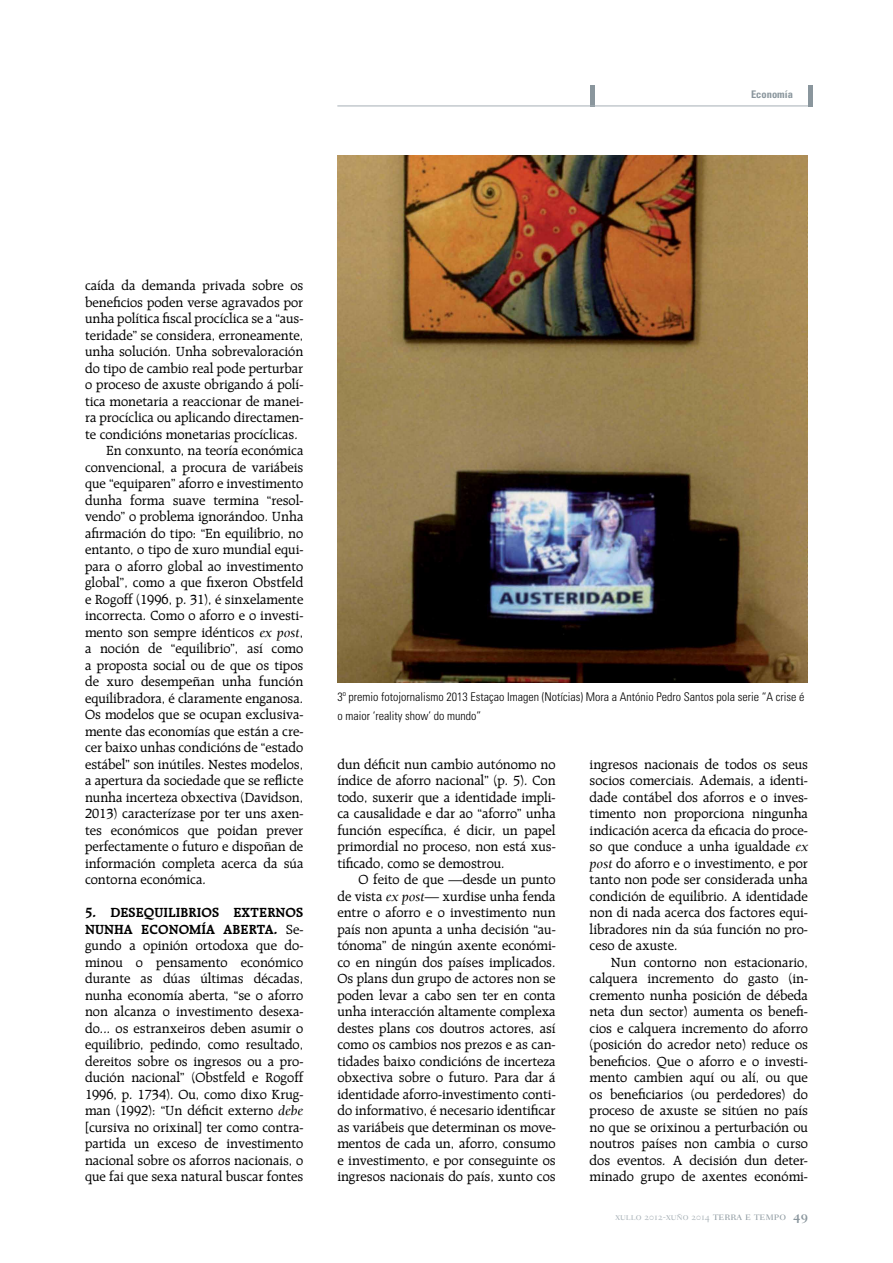
<style>
.page{position:relative;width:893px;height:1263px;background:#fff}
.page>*{position:absolute;margin:0;border:0;box-sizing:border-box;transform-origin:0 0}
.t1{font:14.25px/16.5px "Raleigh";color:#000;text-align:justify}
.t2{font:700 14.25px "Raleigh";color:#000}
.t3{font:300 condensed 12px/19.5px "Univers";color:#000}
.t4{font:10.5px "Fairfield Light SC";color:#a5afb5}
.t5{font:700 condensed 10.5px "Univers";color:#8a969d}
.s1{font-family:"Berkeley";font-style:italic}
.s2{font-weight:700}
.s3{font-size:12px;color:#8a969d}
.s4{font-family:"Fairfield Bold SC";font-size:13.5px;color:#8a969d}
</style>
<div class="page">
<hr style="left:590px;top:85px;width:4px;height:21px;background:#8a969d">
<div style="left:808px;top:85px;width:5px;height:21px;background:#8a969d"></div>
<hr style="left:337px;top:106px;width:471px;height:1px;background:#a5afb5">
<img style="left:338px;top:155px;width:470px;height:528px">
<p class="t5" style="left:751px;top:88px;width:43px">Economía</p>
<p class="t1" style="left:85px;top:277px;width:220px">caída da demanda privada sobre os</p>
<p class="t1" style="left:85px;top:294px;width:220px">beneficios poden verse agravados por</p>
<p class="t1" style="left:85px;top:310px;width:220px">unha política fiscal procíclica se a “aus-</p>
<p class="t1" style="left:85px;top:327px;width:220px">teridade” se considera, erroneamente,</p>
<p class="t1" style="left:85px;top:343px;width:220px">unha solución. Unha sobrevaloración</p>
<p class="t1" style="left:85px;top:360px;width:220px">do tipo de cambio real pode perturbar</p>
<p class="t1" style="left:85px;top:376px;width:220px">o proceso de axuste obrigando á polí-</p>
<p class="t1" style="left:85px;top:393px;width:220px">tica monetaria a reaccionar de manei-</p>
<p class="t1" style="left:85px;top:409px;width:220px">ra procíclica ou aplicando directamen-</p>
<p class="t1" style="left:85px;top:426px;width:214px">te condicións monetarias procíclicas.</p>
<p class="t1" style="left:106px;top:442px;width:199px">En conxunto, na teoría económica</p>
<p class="t1" style="left:85px;top:459px;width:220px">convencional, a procura de variábeis</p>
<p class="t1" style="left:85px;top:475px;width:220px">que “equiparen” aforro e investimento</p>
<p class="t1" style="left:85px;top:492px;width:220px">dunha forma suave termina “resol-</p>
<p class="t1" style="left:85px;top:508px;width:220px">vendo” o problema ignorándoo. Unha</p>
<p class="t1" style="left:85px;top:525px;width:220px">afirmación do tipo: “En equilibrio, no</p>
<p class="t1" style="left:85px;top:541px;width:220px">entanto, o tipo de xuro mundial equi-</p>
<p class="t1" style="left:85px;top:558px;width:220px">para o aforro global ao investimento</p>
<p class="t1" style="left:85px;top:574px;width:220px">global”, como a que fixeron Obstfeld</p>
<p class="t1" style="left:85px;top:591px;width:220px">e Rogoff (1996, p. 31), é sinxelamente</p>
<p class="t1" style="left:85px;top:607px;width:220px">incorrecta. Como o aforro e o investi-</p>
<p class="t1" style="left:85px;top:624px;width:220px">mento son sempre idénticos <span class="s1">ex post</span>,</p>
<p class="t1" style="left:85px;top:640px;width:220px">a noción de “equilibrio”, así como</p>
<p class="t1" style="left:85px;top:657px;width:220px">a proposta social ou de que os tipos</p>
<p class="t1" style="left:85px;top:673px;width:220px">de xuro desempeñan unha función</p>
<p class="t1" style="left:85px;top:690px;width:220px">equilibradora, é claramente enganosa.</p>
<p class="t1" style="left:85px;top:706px;width:220px">Os modelos que se ocupan exclusiva-</p>
<p class="t1" style="left:85px;top:723px;width:220px">mente das economías que están a cre-</p>
<p class="t1" style="left:85px;top:739px;width:220px">cer baixo unhas condicións de “estado</p>
<p class="t1" style="left:85px;top:756px;width:220px">estábel” son inútiles. Nestes modelos,</p>
<p class="t1" style="left:85px;top:772px;width:220px">a apertura da sociedade que se reflicte</p>
<p class="t1" style="left:85px;top:789px;width:220px">nunha incerteza obxectiva (Davidson,</p>
<p class="t1" style="left:85px;top:805px;width:220px">2013) caracterízase por ter uns axen-</p>
<p class="t1" style="left:85px;top:822px;width:220px">tes económicos que poidan prever</p>
<p class="t1" style="left:85px;top:838px;width:220px">perfectamente o futuro e dispoñan de</p>
<p class="t1" style="left:85px;top:855px;width:220px">información completa acerca da súa</p>
<p class="t1" style="left:85px;top:871px;width:122px">contorna económica.</p>
<p class="t2" style="left:85px;top:904px;width:35px">5. DESE</p>
<p class="t2" style="left:144px;top:904px;width:67px">QUILIBRIOS</p>
<p class="t2" style="left:233px;top:904px;width:27px">EXTERNOS</p>
<p class="t2" style="left:85px;top:921px;width:11px">NUNHA</p>
<p class="t2" style="left:141px;top:921px;width:28px">ECONOMÍA</p>
<p class="t2" style="left:224px;top:921px;width:27px">ABERTA</p>
<p class="t1" style="left:85px;top:921px;width:220px;text-indent:189px"><span class="s2">.</span> Se&shy;gundo a opinión ortodoxa que do&shy;minou o pensamento económico durante as dúas últimas décadas, nunha economía aberta, “se o aforro non alcanza o investimento desexa&shy;do... os estranxeiros deben asumir o equilibrio, pedindo, como resultado, dereitos sobre os ingresos ou a pro&shy;dución nacional” (Obstfeld e Rogoff 1996, p. 1734). Ou, como dixo Krug&shy;man (1992): “Un déficit externo <span class="s1">debe </span>[cursiva no orixinal] ter como contra&shy;partida un exceso de investimento nacional sobre os aforros nacionais, o que fai que sexa natural buscar fontes</p>
<p class="t3" style="left:337px;top:687px;width:468px">3º premio fotojornalismo 2013 Estaçao Imagen (Notícias) Mora a António Pedro Santos pola serie “A crise é o maior ‘reality show’ do mundo”</p>
<p class="t1" style="left:337px;top:756px;width:220px">dun déficit nun cambio autónomo no índice de aforro nacional” (p. 5). Con todo, suxerir que a identidade impli&shy;ca causalidade e dar ao “aforro” unha función específica, é dicir, un papel primordial no proceso, non está xus&shy;tificado, como se demostrou.</p>
<p class="t1" style="left:337px;top:871px;width:220px;text-indent:21px">O feito de que —desde un punto de vista <span class="s1">ex post</span>— xurdise unha fenda entre o aforro e o investimento nun país non apunta a unha decisión “au&shy;tónoma” de ningún axente económi&shy;co en ningún dos países implicados.<br>Os plans dun grupo de actores non se poden levar a cabo sen ter en conta unha interacción altamente complexa destes plans cos doutros actores, así como os cambios nos prezos e as can&shy;tidades baixo condicións de incerteza obxectiva sobre o futuro. Para dar á identidade aforro-investimento conti&shy;do informativo, é necesario identificar as variábeis que determinan os move&shy;mentos de cada un, aforro, consumo e investimento, e por conseguinte os ingresos nacionais do país, xunto cos</p>
<p class="t1" style="left:590px;top:756px;width:220px">ingresos nacionais de todos os seus socios comerciais. Ademais, a identi&shy;dade contábel dos aforros e o inves&shy;timento non proporciona ningunha indicación acerca da eficacia do proce&shy;so que conduce a unha igualdade <span class="s1">ex post</span> do aforro e o investimento, e por tanto non pode ser considerada unha condición de equilibrio. A identidade non di nada acerca dos factores equi&shy;libradores nin da súa función no pro&shy;ceso de axuste.</p>
<p class="t1" style="left:590px;top:954px;width:220px;text-indent:21px">Nun contorno non estacionario, calquera incremento do gasto (in&shy;cremento nunha posición de débeda neta dun sector) aumenta os benefi&shy;cios e calquera incremento do aforro (posición do acredor neto) reduce os beneficios. Que o aforro e o investi&shy;mento cambien aquí ou alí, ou que os beneficiarios (ou perdedores) do proceso de axuste se sitúen no país no que se orixinou a perturbación ou noutros países non cambia o curso dos eventos. A decisión dun deter&shy;minado grupo de axentes económi-</p>
<p class="t4" style="left:615px;top:1210px;width:194px">xullo 2012-xuño 2014 <span class="s3">terra e tempo</span> <span class="s4">49</span></p>
</div>
